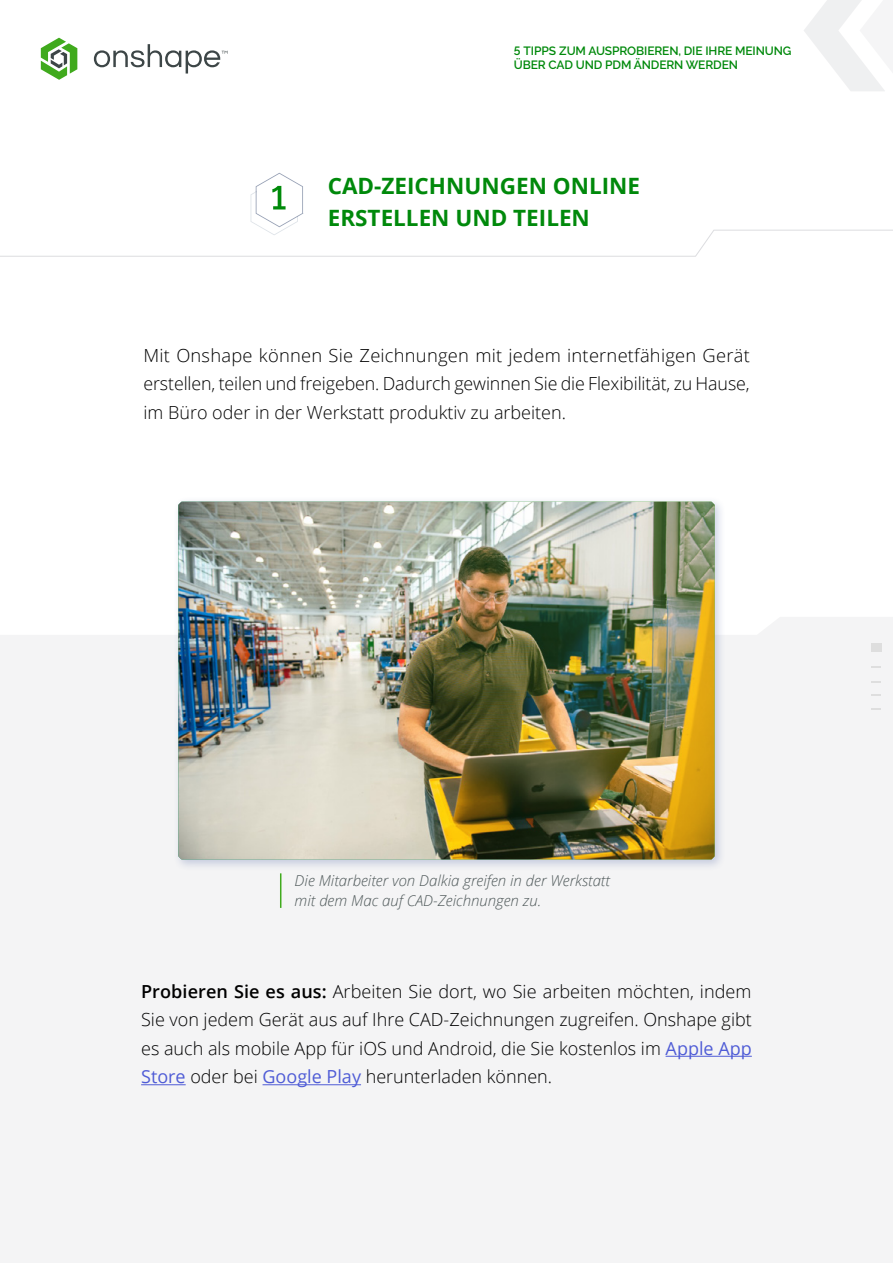
<style>
.page{position:relative;width:893px;height:1263px;background:#fff}
.page>*{position:absolute;margin:0;border:0;box-sizing:border-box;transform-origin:0 0}
.t1{font:700 22.5px/31.5px "Open Sans";color:#00890b}
.t2{font:300 18px/28.5px "Open Sans";color:#000;text-align:justify}
.t3{font:italic 300 15px/19.5px "Open Sans";color:#4e5859}
.t4{font:600 12px/14.4px "PTC Raleway";letter-spacing:-.01em;color:#00890b}
.s1{font-weight:600}
.s2{font-weight:400;color:#4f5cd6}
</style>
<div class="page">
<div style="left:0;top:617px;width:893px;height:646px;background:#f4f4f5"></div>
<svg style="left:804px;top:0;width:81px;height:91px"></svg>
<svg style="left:41px;top:38px;width:36px;height:42px"></svg>
<svg style="left:94px;top:44px;width:133px;height:30px"></svg>
<hr style="left:280px;top:873px;width:1px;height:35px;background:#40aa1d">
<div style="left:173px;top:496px;width:553px;height:375px;background:#25408f;opacity:.23"></div>
<img style="left:178px;top:502px;width:536px;height:357px">
<svg style="left:871px;top:681px;width:10px;height:2px"></svg>
<svg style="left:871px;top:708px;width:10px;height:2px"></svg>
<div style="left:871px;top:643px;width:10px;height:9px;background:#dedede"></div>
<hr style="left:666px;top:1056px;width:86px;height:1px;background:#4f5cd6">
<hr style="left:141px;top:1084px;width:45px;height:1px;background:#4f5cd6">
<hr style="left:263px;top:1084px;width:98px;height:1px;background:#4f5cd6">
<svg style="left:0;top:173px;width:893px;height:84px"></svg>
<p class="t4" style="left:514px;top:44px;width:279px">5 TIPPS ZUM AUSPROBIEREN, DIE IHRE MEINUNG<br>ÜBER CAD UND PDM ÄNDERN WERDEN</p>
<p class="t1" style="left:328px;top:170px;width:314px">CAD-ZEICHNUNGEN ONLINE<br>ERSTELLEN UND TEILEN</p>
<p class="t2" style="left:143px;top:341px;width:608px">Mit Onshape können Sie Zeichnungen mit jedem internetfähigen Gerät erstellen, teilen und freigeben. Dadurch gewinnen Sie die Flexibilität, zu Hause, im Büro oder in der Werkstatt produktiv zu arbeiten.</p>
<p class="t3" style="left:295px;top:871px;width:317px">Die Mitarbeiter von Dalkia greifen in der Werkstatt mit dem Mac auf CAD-Zeichnungen zu.</p>
<p class="t2" style="left:141px;top:977px;width:612px"><span class="s1">Probieren Sie es aus:</span> Arbeiten Sie dort, wo Sie arbeiten möchten, indem Sie von jedem Gerät aus auf Ihre CAD-Zeichnungen zugreifen. Onshape gibt es auch als mobile App für iOS und Android, die Sie kostenlos im <span class="s2">Apple App Store</span> oder bei <span class="s2">Google Play</span> herunterladen können.</p>
</div>
